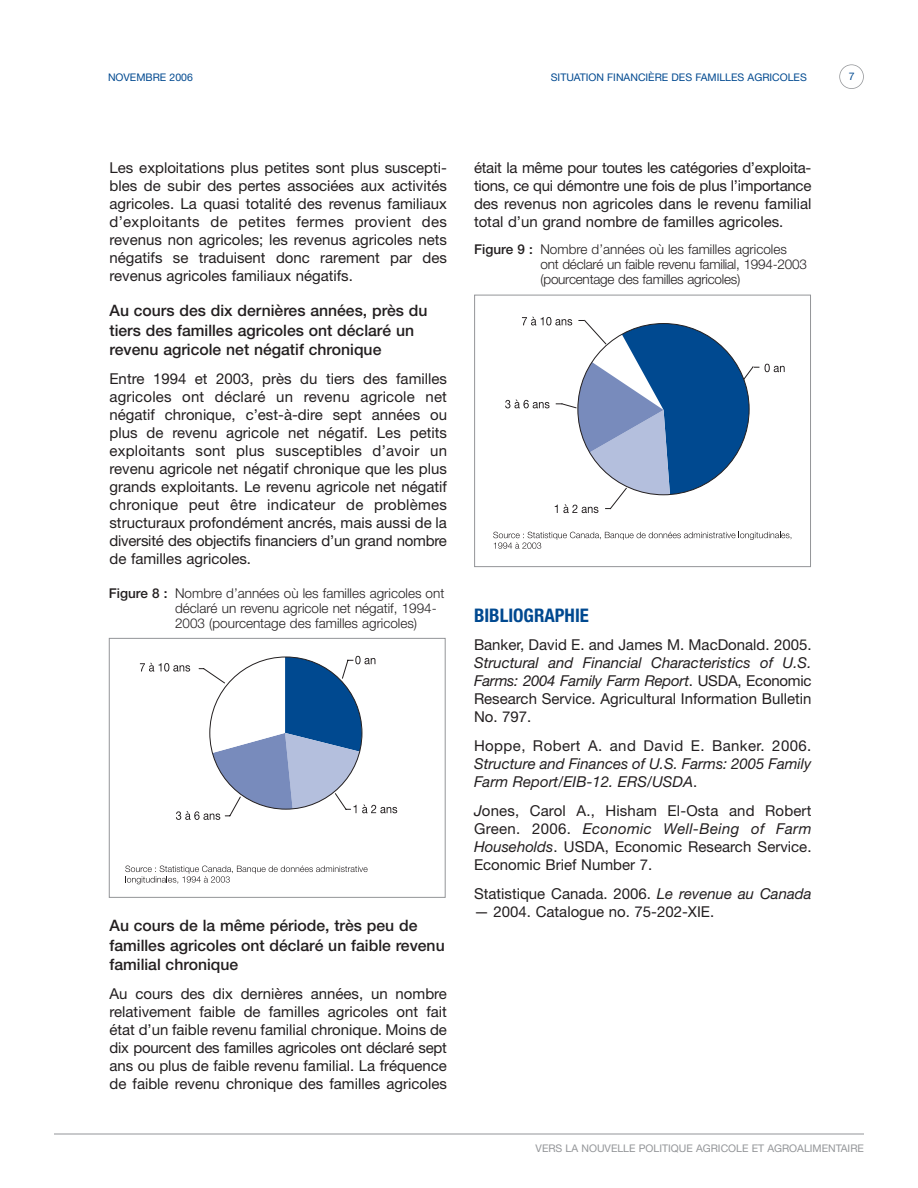
<style>
.page{position:relative;width:918px;height:1188px;background:#fff}
.page>*{position:absolute;margin:0;border:0;box-sizing:border-box;transform-origin:0 0}
.t1{font:700 condensed 18.75px "Helvetica Neue";color:#004990}
.t2{font:500 15.75px/19.5px "Helvetica Neue";color:#231f20}
.t3{font:15px/18px "Helvetica Neue";color:#231f20;text-align:justify}
.t4{font:italic 15px/18px "Helvetica Neue";color:#231f20;text-align:justify}
.t5{font:15px "Helvetica Neue";letter-spacing:.03em;color:#231f20}
.t6{font:300 13.5px/15px "Helvetica Neue";color:#231f20}
.t7{font:10.5px "Helvetica Neue";color:#004990}
.t8{font:10.5px "Helvetica Neue";color:#939598}
.s1{font-weight:500}
.s2{font-style:normal}
.s3{font-style:italic}
</style>
<div class="page">
<hr style="left:54px;top:1134px;width:810px;height:1px;background:#939598">
<div style="left:839px;top:64px;width:25px;height:25px;border:2px solid #939598;border-radius:50%"></div>
<svg style="left:125px;top:866px;width:243px;height:18px"></svg>
<svg style="left:140px;top:656px;width:257px;height:164px"></svg>
<div style="left:109px;top:638px;width:337px;height:260px;border:1px solid #939598"></div>
<svg style="left:493px;top:532px;width:299px;height:17px"></svg>
<svg style="left:765px;top:364px;width:20px;height:8px"></svg>
<svg style="left:505px;top:317px;width:254px;height:196px"></svg>
<div style="left:474px;top:295px;width:337px;height:272px;border:1px solid #939598"></div>
<p class="t7" style="left:108px;top:74px;width:86px">NOVEMBRE 2006</p>
<p class="t7" style="left:551px;top:74px;width:258px">SITUATION FINANCIÈRE DES FAMILLES AGRICOLES</p>
<p class="t7" style="left:849px;top:72px;width:7px">7</p>
<p class="t3" style="left:110px;top:160px;width:339px">Les exploitations plus petites sont plus suscepti&shy;bles de subir des pertes associées aux activités agricoles. La quasi totalité des revenus familiaux d’exploitants de petites fermes provient des revenus non agricoles; les revenus agricoles nets négatifs se traduisent donc rarement par des revenus agricoles familiaux négatifs.</p>
<p class="t2" style="left:110px;top:303px;width:320px">Au cours des dix dernières années, près du tiers des familles agricoles ont déclaré un revenu agricole net négatif chronique</p>
<p class="t3" style="left:110px;top:371px;width:339px">Entre 1994 et 2003, près du tiers des familles agricoles ont déclaré un revenu agricole net négatif chronique, c’est-à-dire sept années ou plus de revenu agricole net négatif. Les petits exploitants sont plus susceptibles d’avoir un revenu agricole net négatif chronique que les plus grands exploitants. Le revenu agricole net négatif chronique peut être indicateur de problèmes structuraux profondément ancrés, mais aussi de la diversité des objectifs financiers d’un grand nombre de familles agricoles.</p>
<p class="t6" style="left:175px;top:587px;width:271px;text-indent:-66px"><span class="s1">Figure 8 :</span> Nombre d’années où les familles agricoles ont déclaré un revenu agricole net négatif, 1994-<br>2003 (pourcentage des familles agricoles)</p>
<p class="t2" style="left:110px;top:918px;width:337px">Au cours de la même période, très peu de familles agricoles ont déclaré un faible revenu familial chronique</p>
<p class="t3" style="left:110px;top:986px;width:339px">Au cours des dix dernières années, un nombre relativement faible de familles agricoles ont fait état d’un faible revenu familial chronique. Moins de dix pourcent des familles agricoles ont déclaré sept ans ou plus de faible revenu familial. La fréquence de faible revenu chronique des familles agricoles</p>
<p class="t3" style="left:474px;top:160px;width:339px">était la même pour toutes les catégories d’exploita&shy;tions, ce qui démontre une fois de plus l’importance des revenus non agricoles dans le revenu familial total d’un grand nombre de familles agricoles.</p>
<p class="t6" style="left:540px;top:243px;width:268px;text-indent:-66px"><span class="s1">Figure 9 :</span> Nombre d’années où les familles agricoles ont déclaré un faible revenu familial, 1994-2003 (pourcentage des familles agricoles)</p>
<p class="t1" style="left:474px;top:608px;width:116px">BIBLIOGRAPHIE</p>
<p class="t3" style="left:474px;top:637px;width:339px">Banker, David E. and James M. MacDonald. 2005.</p>
<p class="t4" style="left:474px;top:655px;width:339px">Structural and Financial Characteristics of U.S.<br>Farms: 2004 Family Farm Report<span class="s2">. USDA, Economic Research Service. Agricultural Information Bulletin No. 797.</span></p>
<p class="t5" style="left:474px;top:740px;width:339px">Hoppe, Robert A. and David E. Banker. 2006.</p>
<p class="t4" style="left:474px;top:756px;width:339px">Structure and Finances of U.S. Farms: 2005 Family<br>Farm Report/EIB-12. ERS/USDA<span class="s2">.</span></p>
<p class="t3" style="left:474px;top:803px;width:339px"><span class="s3">J</span>ones, Carol A., Hisham El-Osta and Robert Green. 2006. <span class="s3">Economic Well-Being of Farm Households</span>. USDA, Economic Research Service.<br>Economic Brief Number 7.</p>
<p class="t3" style="left:474px;top:886px;width:339px">Statistique Canada. 2006. <span class="s3">Le revenue au Canada</span></p>
<p class="t3" style="left:474px;top:904px;width:242px">— 2004. Catalogue no. 75-202-XIE.</p>
<p class="t8" style="left:536px;top:1145px;width:330px">VERS LA NOUVELLE POLITIQUE AGRICOLE ET AGROALIMENTAIRE</p>
</div>
